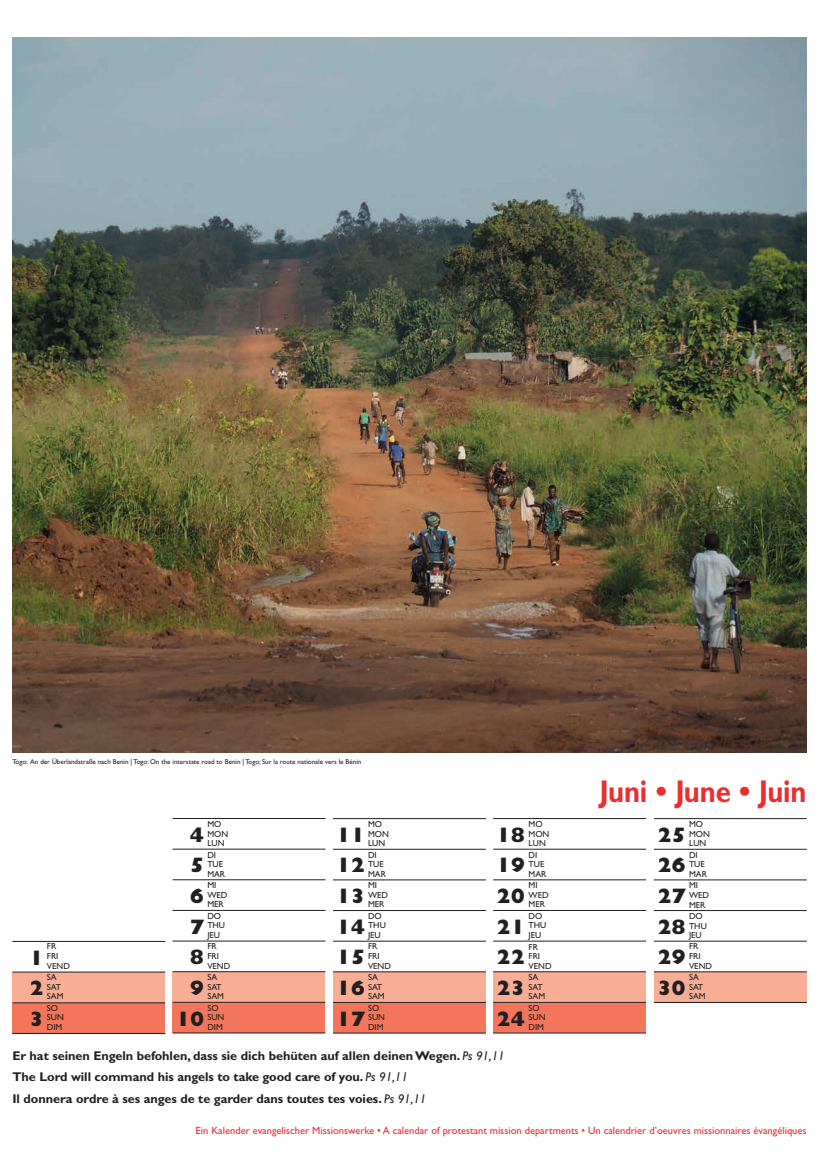
<style>
.page{position:relative;width:819px;height:1166px;background:#fff}
.page>*{position:absolute;margin:0;border:0;box-sizing:border-box;transform-origin:0 0}
.t1{font:700 31.5px "Gill Sans";letter-spacing:-.005em;color:#ee2c2d;scale:.87 1}
.t2{font:800 21px/30.6px "Gill Sans";letter-spacing:-.005em;color:#231f20;text-align:justify}
.t3{font:700 12.69px/21.3px "Gill Sans";color:#231f20}
.t4{font:10.5px "Gill Sans";color:#ee2c2d}
.t5{font:8.75px/9.6px "Gill Sans";letter-spacing:-.005em;color:#231f20}
.t6{font:7px "Gill Sans";color:#231f20}
.s1{font-weight:400;font-style:italic}
</style>
<div class="page">
<div style="left:654px;top:972px;width:152px;height:30px;background:#f8ae95"></div>
<div style="left:493px;top:1002px;width:153px;height:31px;background:#f3765c"></div>
<div style="left:493px;top:972px;width:153px;height:30px;background:#f8ae95"></div>
<div style="left:333px;top:1002px;width:153px;height:31px;background:#f3765c"></div>
<div style="left:333px;top:972px;width:153px;height:30px;background:#f8ae95"></div>
<div style="left:172px;top:1002px;width:153px;height:31px;background:#f3765c"></div>
<div style="left:172px;top:972px;width:153px;height:30px;background:#f8ae95"></div>
<div style="left:12px;top:1003px;width:153px;height:30px;background:#f3765c"></div>
<div style="left:12px;top:972px;width:153px;height:30px;background:#f8ae95"></div>
<hr style="left:12px;top:941px;width:153px;height:1px;background:#231f20">
<hr style="left:12px;top:972px;width:153px;height:1px;background:#231f20">
<hr style="left:12px;top:1002px;width:153px;height:1px;background:#231f20">
<hr style="left:12px;top:1033px;width:153px;height:1px;background:#231f20">
<hr style="left:173px;top:818px;width:152px;height:1px;background:#231f20">
<hr style="left:173px;top:849px;width:152px;height:1px;background:#231f20">
<hr style="left:173px;top:879px;width:152px;height:1px;background:#231f20">
<hr style="left:173px;top:910px;width:152px;height:1px;background:#231f20">
<hr style="left:173px;top:941px;width:152px;height:1px;background:#231f20">
<hr style="left:173px;top:971px;width:152px;height:1px;background:#231f20">
<hr style="left:173px;top:1002px;width:152px;height:1px;background:#231f20">
<hr style="left:173px;top:1032px;width:152px;height:1px;background:#231f20">
<hr style="left:333px;top:818px;width:153px;height:1px;background:#231f20">
<hr style="left:333px;top:849px;width:153px;height:1px;background:#231f20">
<hr style="left:333px;top:879px;width:153px;height:1px;background:#231f20">
<hr style="left:333px;top:910px;width:153px;height:1px;background:#231f20">
<hr style="left:333px;top:941px;width:153px;height:1px;background:#231f20">
<hr style="left:333px;top:971px;width:153px;height:1px;background:#231f20">
<hr style="left:333px;top:1002px;width:153px;height:1px;background:#231f20">
<hr style="left:333px;top:1033px;width:153px;height:1px;background:#231f20">
<hr style="left:493px;top:818px;width:153px;height:1px;background:#231f20">
<hr style="left:493px;top:849px;width:153px;height:1px;background:#231f20">
<hr style="left:493px;top:879px;width:153px;height:1px;background:#231f20">
<hr style="left:493px;top:910px;width:153px;height:1px;background:#231f20">
<hr style="left:493px;top:941px;width:153px;height:1px;background:#231f20">
<hr style="left:493px;top:971px;width:153px;height:1px;background:#231f20">
<hr style="left:493px;top:1002px;width:153px;height:1px;background:#231f20">
<hr style="left:493px;top:1032px;width:153px;height:1px;background:#231f20">
<hr style="left:654px;top:818px;width:152px;height:1px;background:#231f20">
<hr style="left:654px;top:849px;width:152px;height:1px;background:#231f20">
<hr style="left:654px;top:879px;width:152px;height:1px;background:#231f20">
<hr style="left:654px;top:910px;width:152px;height:1px;background:#231f20">
<hr style="left:654px;top:941px;width:152px;height:1px;background:#231f20">
<hr style="left:654px;top:971px;width:152px;height:1px;background:#231f20">
<hr style="left:654px;top:1002px;width:152px;height:1px;background:#231f20">
<img style="left:12px;top:37px;width:794px;height:716px">
<p class="t6" style="left:12px;top:758px;width:350px">Togo: An der Überlandstraße nach Benin | Togo: O n the interstate road to Benin | Togo: Sur la route nationale vers le Bénin</p>
<h1 class="t1" style="left:599px;top:772px;width:239px">Juni • June • Juin</h1>
<p class="t5" style="left:47px;top:941px;width:24px">Fr<br>FRI<br>VEND</p>
<p class="t5" style="left:47px;top:972px;width:18px">sa<br>sat<br>SAM</p>
<p class="t5" style="left:47px;top:1003px;width:13px">so sun dim</p>
<h2 class="t2" style="left:29px;top:942px;width:16px">1<br>2<br>3</h2>
<p class="t5" style="left:528px;top:819px;width:22px">Mo<br>MON<br>LUN</p>
<p class="t5" style="left:528px;top:850px;width:17px">DI<br>TUE<br>Mar</p>
<p class="t5" style="left:528px;top:880px;width:22px">Mi<br>WED<br>MER</p>
<p class="t5" style="left:528px;top:911px;width:19px">Do<br>THU<br>JEU</p>
<p class="t5" style="left:528px;top:942px;width:24px">Fr<br>FRI<br>VEND</p>
<p class="t5" style="left:528px;top:972px;width:18px">sa<br>sat<br>SAM</p>
<p class="t5" style="left:528px;top:1003px;width:13px">so sun dim</p>
<p class="t5" style="left:368px;top:819px;width:22px">Mo<br>MON<br>LUN</p>
<p class="t5" style="left:368px;top:850px;width:17px">DI<br>TUE<br>Mar</p>
<p class="t5" style="left:368px;top:880px;width:22px">Mi<br>WED<br>MER</p>
<p class="t5" style="left:368px;top:911px;width:19px">Do<br>THU<br>JEU</p>
<p class="t5" style="left:368px;top:941px;width:24px">Fr<br>FRI<br>VEND</p>
<p class="t5" style="left:368px;top:972px;width:18px">sa<br>sat<br>SAM</p>
<p class="t5" style="left:368px;top:1003px;width:13px">so sun dim</p>
<p class="t5" style="left:207px;top:819px;width:22px">Mo<br>MON<br>LUN</p>
<p class="t5" style="left:207px;top:850px;width:17px">DI<br>TUE<br>Mar</p>
<p class="t5" style="left:207px;top:880px;width:22px">Mi<br>WED<br>MER</p>
<p class="t5" style="left:207px;top:911px;width:19px">Do<br>THU<br>JEU</p>
<p class="t5" style="left:207px;top:942px;width:24px">Fr<br>FRI<br>VEND</p>
<p class="t5" style="left:207px;top:972px;width:18px">sa<br>sat<br>SAM</p>
<p class="t5" style="left:207px;top:1003px;width:13px">so sun dim</p>
<p class="t5" style="left:689px;top:819px;width:22px">Mo<br>MON<br>LUN</p>
<p class="t5" style="left:689px;top:850px;width:17px">DI<br>TUE<br>Mar</p>
<p class="t5" style="left:689px;top:880px;width:22px">Mi<br>WED<br>MER</p>
<p class="t5" style="left:689px;top:911px;width:19px">Do<br>THU<br>JEU</p>
<p class="t5" style="left:689px;top:942px;width:24px">Fr<br>FRI<br>VEND</p>
<p class="t5" style="left:689px;top:972px;width:18px">sa<br>sat<br>SAM</p>
<h2 class="t2" style="left:176px;top:819px;width:30px;text-align:right">4<br>5<br>6<br>7<br>8<br>9<br>10</h2>
<h2 class="t2" style="left:336px;top:819px;width:30px">11<br>12<br>13<br>14<br>15<br>16<br>17</h2>
<h2 class="t2" style="left:496px;top:819px;width:30px">18<br>19<br>20<br>21<br>22<br>23<br>24</h2>
<h2 class="t2" style="left:657px;top:819px;width:30px">25<br>26<br>27<br>28<br>29<br>30</h2>
<h3 class="t3" style="left:12px;top:1045px;width:494px">Er hat seinen Engeln befohlen, dass sie dich behüten auf allen deinen Wegen. <span class="s1">Ps 91,11<br></span>The Lord will command his angels to take good care of you. <span class="s1">Ps 91,11<br></span>Il donnera ordre à ses anges de te garder dans toutes tes voies. <span class="s1">Ps 91,11</span></h3>
<p class="t4" style="left:196px;top:1124px;width:612px">Ein Kalender evangelischer Missionswerke • A calendar of protestant mission departments • Un calendrier d’oeuvres missionnaires évangéliques</p>
</div>
